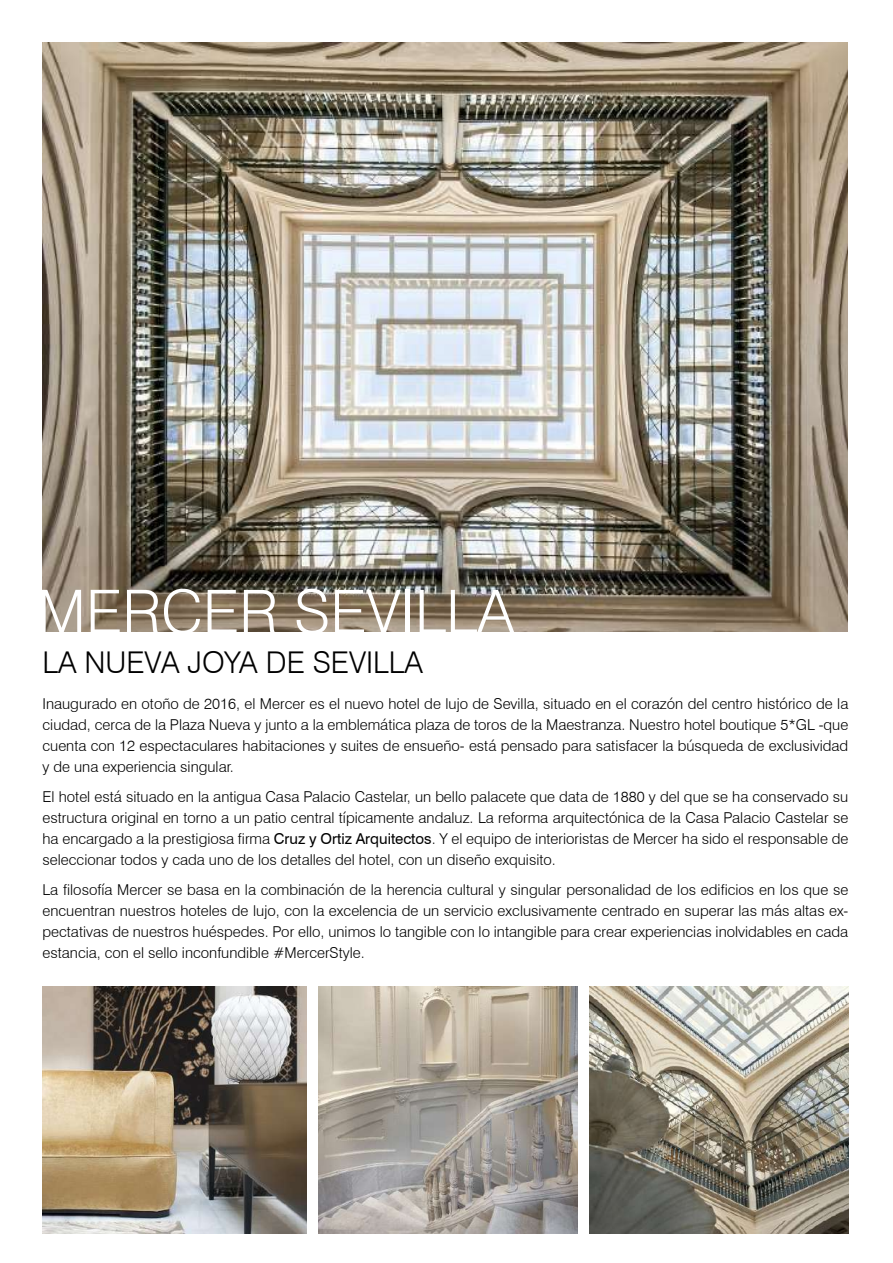
<style>
.page{position:relative;width:893px;height:1263px;background:#fff}
.page>*{position:absolute;margin:0;border:0;box-sizing:border-box;transform-origin:0 0}
.t1{font:300 60px "Swiss 721 BT";color:#fff}
.t2{font:300 30px "Swiss 721 BT";color:#000}
.t3{font:300 15px/21px "Swiss 721 BT";color:#000;text-align:justify}
.s1{font-weight:400}
</style>
<div class="page">
<img style="left:319px;top:986px;width:258px;height:247px">
<img style="left:43px;top:986px;width:263px;height:247px">
<img style="left:589px;top:986px;width:259px;height:247px">
<img style="left:43px;top:43px;width:804px;height:589px">
<h1 class="t1" style="left:37px;top:575px;width:479px">MERCER SEVILLA</h1>
<h2 class="t2" style="left:42px;top:644px;width:382px">LA NUEVA JOYA DE SEVILLA</h2>
<p class="t3" style="left:43px;top:693px;width:807px">Inaugurado en otoño de 2016, el Mercer es el nuevo hotel de lujo de Sevilla, situado en el corazón del centro histórico de la ciudad, cerca de la Plaza Nueva y junto a la emblemática plaza de toros de la Maestranza. Nuestro hotel boutique 5*GL -que cuenta con 12 espectaculares habitaciones y suites de ensueño- está pensado para satisfacer la búsqueda de exclusividad y de una experiencia singular.</p>
<p class="t3" style="left:43px;top:786px;width:807px">El hotel está situado en la antigua Casa Palacio Castelar, un bello palacete que data de 1880 y del que se ha conservado su estructura original en torno a un patio central típicamente andaluz. La reforma arquitectónica de la Casa Palacio Castelar se ha encargado a la prestigiosa firma <span class="s1">Cruz y Ortiz Arquitectos</span>. Y el equipo de interioristas de Mercer ha sido el responsable de seleccionar todos y cada uno de los detalles del hotel, con un diseño exquisito.</p>
<p class="t3" style="left:43px;top:879px;width:807px">La filosofía Mercer se basa en la combinación de la herencia cultural y singular personalidad de los edificios en los que se encuentran nuestros hoteles de lujo, con la excelencia de un servicio exclusivamente centrado en superar las más altas ex&shy;pectativas de nuestros huéspedes. Por ello, unimos lo tangible con lo intangible para crear experiencias inolvidables en cada estancia, con el sello inconfundible #MercerStyle.</p>
</div>
